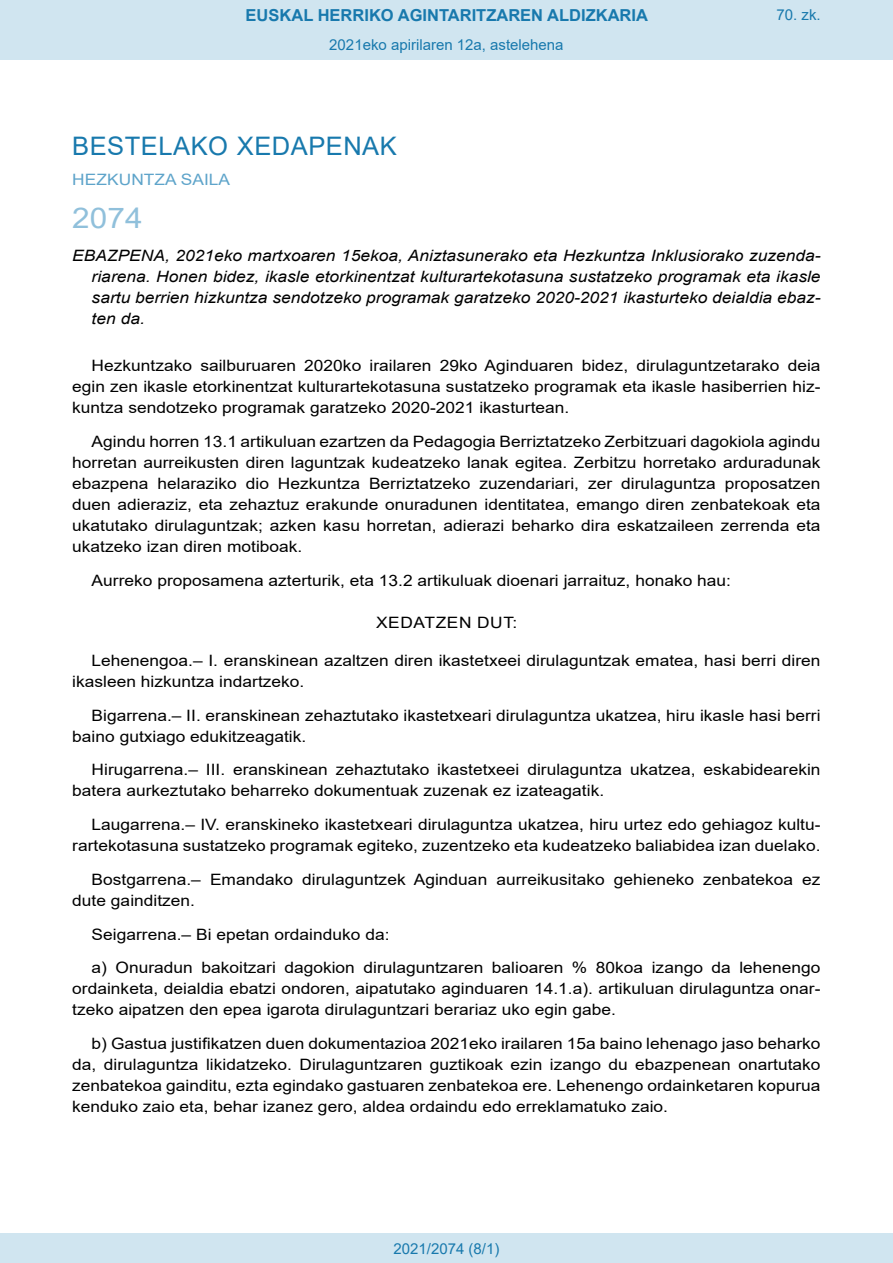
<style>
.page{position:relative;width:893px;height:1263px;background:#fff}
.page>*{position:absolute;margin:0;border:0;box-sizing:border-box;transform-origin:0 0}
.BOPVOrden{font:28.5px "Arial";color:#90c0db;scale:1.11 1}
.BOPVSeccion{font:25.5px "Arial";letter-spacing:.02em;color:#1879ad}
.t1{font:700 16.5px "Arial";color:#1879ad}
.BOPVDetalle{font:15.6px/21px "Arial";color:#000;text-align:justify;scale:1.11 1}
.BOPVTitulo{font:italic 15.6px/21px "Arial";color:#000;text-align:justify;scale:1.11 1}
.BOPVOrganismo{font:15.6px "Arial";letter-spacing:.005em;color:#5ea4ca;scale:1.11 1}
.BOPVClave{font:15.6px "Arial";letter-spacing:.035em;color:#000;scale:1.11 1}
.Paginacion_Centro{font:15px "Arial";color:#1879ad}
</style>
<div class="page">
<div style="left:0;top:0;width:893px;height:60px;background:#d0e5f0"></div>
<div style="left:0;top:1233px;width:893px;height:30px;background:#d0e5f0"></div>
<p class="t1" style="left:246px;top:3px;width:404px">EUSKAL HERRIKO AGINTARITZAREN ALDIZKARIA</p>
<p class="Paginacion_Centro" style="left:329px;top:35px;width:236px">2021eko apirilaren 12a, astelehena</p>
<p class="Paginacion_Centro" style="left:776px;top:5px;width:46px">70. zk.</p>
<p class="BOPVSeccion" style="left:72px;top:128px;width:326px">BESTELAKO XEDAPENAK</p>
<p class="BOPVOrganismo" style="left:72px;top:169px;width:144px">HEZKUNTZA SAILA</p>
<p class="BOPVOrden" style="left:72px;top:198px;width:65px">2074</p>
<p class="BOPVTitulo" style="left:92px;top:246px;width:658px;text-indent:-19px">EBAZPENA, 2021eko martxoaren 15ekoa, Aniztasunerako eta Hezkuntza Inklusiorako zuzenda&shy;riarena. Honen bidez, ikasle etorkinentzat kulturartekotasuna sustatzeko programak eta ikasle sartu berrien hizkuntza sendotzeko programak garatzeko 2020-2021 ikasturteko deialdia ebaz&shy;ten da.</p>
<p class="BOPVDetalle" style="left:72px;top:355px;width:676px;text-indent:19px">Hezkuntzako sailburuaren 2020ko irailaren 29ko Aginduaren bidez, dirulaguntzetarako deia egin zen ikasle etorkinentzat kulturartekotasuna sustatzeko programak eta ikasle hasiberrien hiz&shy;kuntza sendotzeko programak garatzeko 2020-2021 ikasturtean.</p>
<p class="BOPVDetalle" style="left:72px;top:431px;width:676px;text-indent:19px">Agindu horren 13.1 artikuluan ezartzen da Pedagogia Berriztatzeko Zerbitzuari dagokiola agindu horretan aurreikusten diren laguntzak kudeatzeko lanak egitea. Zerbitzu horretako arduradunak ebazpena helaraziko dio Hezkuntza Berriztatzeko zuzendariari, zer dirulaguntza proposatzen duen adieraziz, eta zehaztuz erakunde onuradunen identitatea, emango diren zenbatekoak eta ukatutako dirulaguntzak; azken kasu horretan, adierazi beharko dira eskatzaileen zerrenda eta ukatzeko izan diren motiboak.</p>
<p class="BOPVDetalle" style="left:92px;top:569px;width:577px">Aurreko proposamena azterturik, eta 13.2 artikuluak dioenari jarraituz, honako hau:</p>
<p class="BOPVClave" style="left:376px;top:612px;width:129px">XEDATZEN DUT:</p>
<p class="BOPVDetalle" style="left:72px;top:650px;width:676px;text-indent:19px">Lehenengoa.– I. eranskinean azaltzen diren ikastetxeei dirulaguntzak ematea, hasi berri diren ikasleen hizkuntza indartzeko.</p>
<p class="BOPVDetalle" style="left:72px;top:704px;width:676px;text-indent:19px">Bigarrena.– II. eranskinean zehaztutako ikastetxeari dirulaguntza ukatzea, hiru ikasle hasi berri baino gutxiago edukitzeagatik.</p>
<p class="BOPVDetalle" style="left:72px;top:759px;width:676px;text-indent:19px">Hirugarrena.– III. eranskinean zehaztutako ikastetxeei dirulaguntza ukatzea, eskabidearekin batera aurkeztutako beharreko dokumentuak zuzenak ez izateagatik.</p>
<p class="BOPVDetalle" style="left:72px;top:814px;width:676px;text-align:right">Laugarrena.– IV. eranskineko ikastetxeari dirulaguntza ukatzea, hiru urtez edo gehiagoz kultu&shy;rartekotasuna sustatzeko programak egiteko, zuzentzeko eta kudeatzeko baliabidea izan duelako.</p>
<p class="BOPVDetalle" style="left:72px;top:869px;width:676px;text-indent:19px">Bostgarrena.– Emandako dirulaguntzek Aginduan aurreikusitako gehieneko zenbatekoa ez dute gainditzen.</p>
<p class="BOPVDetalle" style="left:92px;top:923px;width:270px">Seigarrena.– Bi epetan ordainduko da:</p>
<p class="BOPVDetalle" style="left:72px;top:957px;width:676px;text-indent:19px">a) Onuradun bakoitzari dagokion dirulaguntzaren balioaren % 80koa izango da lehenengo ordainketa, deialdia ebatzi ondoren, aipatutako aginduaren 14.1.a). artikuluan dirulaguntza onar&shy;tzeko aipatzen den epea igarota dirulaguntzari berariaz uko egin gabe.</p>
<p class="BOPVDetalle" style="left:72px;top:1033px;width:676px;text-indent:19px">b) Gastua justifikatzen duen dokumentazioa 2021eko irailaren 15a baino lehenago jaso beharko da, dirulaguntza likidatzeko. Dirulaguntzaren guztikoak ezin izango du ebazpenean onartutako zenbatekoa gainditu, ezta egindako gastuaren zenbatekoa ere. Lehenengo ordainketaren kopurua kenduko zaio eta, behar izanez gero, aldea ordaindu edo erreklamatuko zaio.</p>
<p class="Paginacion_Centro" style="left:393px;top:1238px;width:107px">2021/2074 (8/1)</p>
</div>
